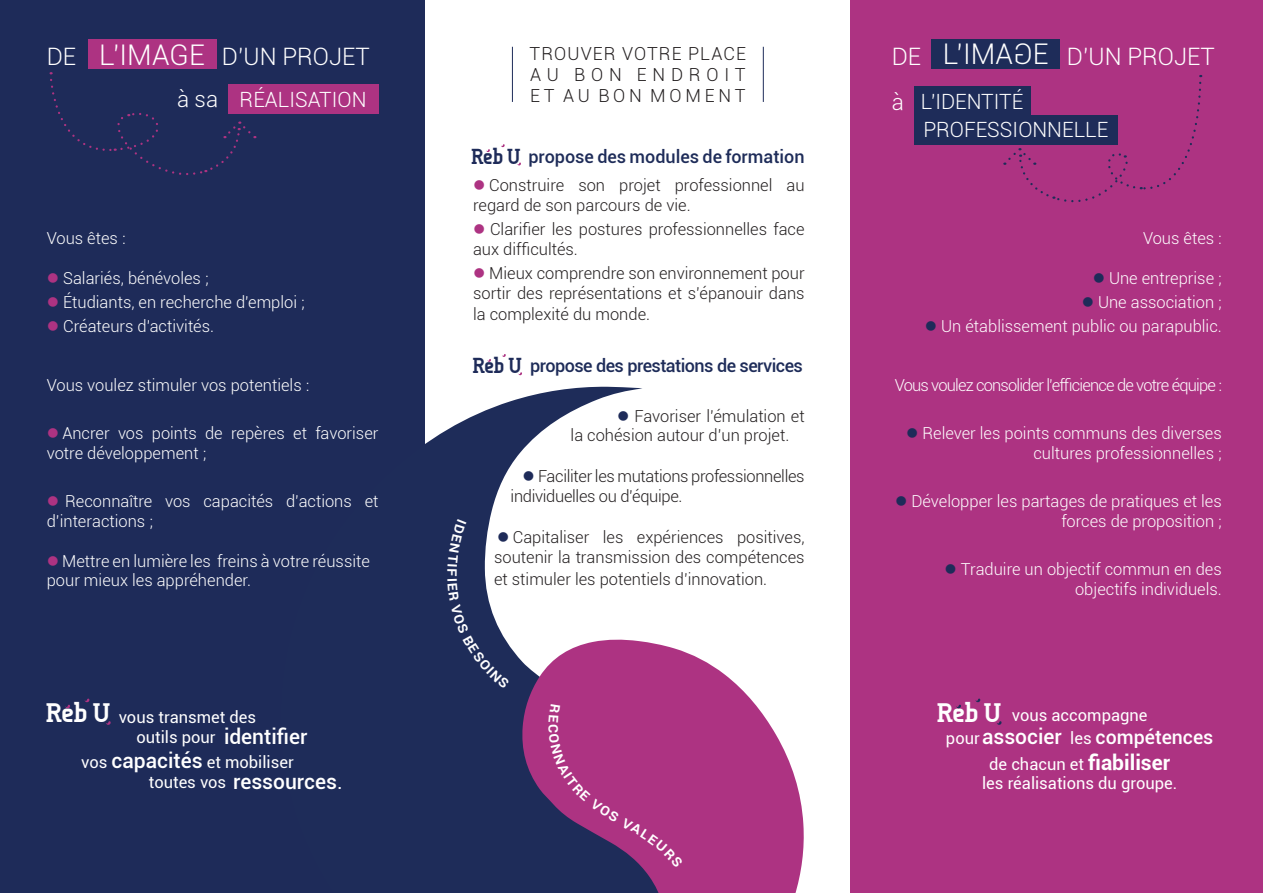
<style>
.page{position:relative;width:1263px;height:893px;background:#fff}
.page>*{position:absolute;margin:0;border:0;box-sizing:border-box;transform-origin:0 0}
.t1{font:300 28.5px "Roboto";color:#fff}
.t2{font:800 26.85px "Tertre";letter-spacing:-.015em;color:#fff}
.t3{font:300 24px "Roboto";color:#fff}
.t4{font:300 22.5px "Roboto";color:#fff}
.t5{font:800 21.75px "Tertre";letter-spacing:-.015em;color:#1e2b59;scale:.95 1}
.t6{font:300 21px "Roboto";color:#fff}
.t7{font:500 21px "Roboto";color:#fff}
.t8{font:500 19.5px "Roboto";color:#fff}
.t9{font:500 18px "Roboto";letter-spacing:-.03em;color:#1e2c59}
.t10{font:500 18px "Roboto";color:#1e2c59}
.t11{font:300 18px "Roboto";letter-spacing:.06em;color:#231f20}
.t12{font:300 18px "Roboto";letter-spacing:.205em;color:#231f20}
.t13{font:300 18px "Roboto";letter-spacing:.32em;color:#231f20}
.t14{font:300 16.5px/19.8px "Roboto";color:#fff;text-align:right}
.t15{font:300 16.5px/19.8px "Roboto";color:#231f20}
.t16{font:16.5px "Roboto";color:#fff}
.t17{font:300 16.5px/19.8px "Roboto";letter-spacing:-.02em;color:#231f20}
.t18{font:300 16.5px "Roboto";letter-spacing:-.05em;color:#fff}
.s1{color:#ad3382}
.s2{color:#1e2b59}
.s3{font-weight:500;font-size:21px}
.s4{font-weight:400}
.s5{font-size:21px}
.s6{font-weight:400;font-size:16.5px}
.s7{font-weight:700;font-size:21px}
</style>
<div class="page">
<div style="left:850px;top:0;width:413px;height:893px;background:#ad3382"></div>
<div style="left:0;top:0;width:424px;height:893px;background:#1e2b59"></div>
<svg style="left:424px;top:386px;width:218px;height:507px;fill:#1e2c59"></svg>
<svg style="left:521px;top:639px;width:283px;height:254px;fill:#ad3382"></svg>
<svg style="left:65px;top:705px;width:5px;height:3px"></svg>
<svg style="left:106px;top:721px;width:5px;height:4px"></svg>
<svg style="left:956px;top:705px;width:5px;height:3px"></svg>
<svg style="left:997px;top:721px;width:4px;height:4px"></svg>
<div style="left:88px;top:39px;width:128px;height:30px;background:#ad3382"></div>
<div style="left:228px;top:84px;width:150px;height:30px;background:#ad3382"></div>
<div style="left:931px;top:39px;width:129px;height:30px;background:#1e2c59"></div>
<div style="left:914px;top:86px;width:116px;height:30px;background:#1e2c59"></div>
<hr style="left:512px;top:47px;width:1px;height:55px;background:#1e2c59">
<hr style="left:763px;top:47px;width:1px;height:55px;background:#1e2c59">
<svg style="left:49px;top:72px;width:206px;height:103px"></svg>
<svg style="left:1004px;top:75px;width:198px;height:128px"></svg>
<div style="left:914px;top:115px;width:203px;height:29px;background:#1e2c59"></div>
<svg style="left:447px;top:519px;width:63px;height:170px"></svg>
<svg style="left:548px;top:705px;width:135px;height:163px;background:#96317b"></svg>
<p class="t1" style="left:99px;top:35px;width:107px">L’IMAGE</p>
<p class="t4" style="left:177px;top:84px;width:43px">à sa</p>
<p class="t6" style="left:240px;top:85px;width:128px">RÉALISATION</p>
<p class="t3" style="left:47px;top:40px;width:31px">DE</p>
<p class="t3" style="left:222px;top:40px;width:149px">D’UN PROJET</p>
<p class="t14" style="left:47px;top:228px;width:80px">Vous êtes :</p>
<p class="t14" style="left:47px;top:267px;width:163px"><span class="s1">●</span> Salariés, bénévoles ;</p>
<p class="t14" style="left:47px;top:291px;width:259px"><span class="s1">●</span> Étudiants, en recherche d'emploi ;</p>
<p class="t14" style="left:47px;top:316px;width:169px"><span class="s1">●</span> Créateurs d'activités.</p>
<p class="t14" style="left:47px;top:375px;width:264px">Vous voulez stimuler vos potentiels :</p>
<p class="t14" style="left:47px;top:423px;width:333px;text-align:left"><span class="s1">●</span> Ancrer vos points de repères et favoriser votre développement ;</p>
<p class="t14" style="left:47px;top:491px;width:333px;text-align:left"><span class="s1">●</span> Reconnaître vos capacités d’actions et d’interactions ;</p>
<p class="t14" style="left:47px;top:550px;width:325px;text-align:left"><span class="s1">●</span> Mettre en lumière les freins à votre réussite pour mieux les appréhender.</p>
<p class="t11" style="left:530px;top:41px;width:218px">TROUVER VOTRE PLACE</p>
<p class="t12" style="left:530px;top:83px;width:217px">ET AU BON MOMENT</p>
<p class="t13" style="left:530px;top:62px;width:217px">AU BON ENDROIT</p>
<h3 class="t5" style="left:472px;top:142px;width:53px">Reb U</h3>
<p class="t10" style="left:528px;top:144px;width:278px">propose des modules de formation</p>
<p class="t15" style="left:473px;top:175px;width:333px"><span class="s1">●</span> Construire son projet professionnel au regard de son parcours de vie.</p>
<p class="t15" style="left:473px;top:219px;width:333px"><span class="s1">●</span> Clarifier les postures professionnelles face aux difficultés.</p>
<p class="t15" style="left:473px;top:263px;width:333px"><span class="s1">●</span> Mieux comprendre son environnement pour sortir des représentations et s’épanouir dans</p>
<p class="t15" style="left:473px;top:304px;width:179px">la complexité du monde.</p>
<p class="t9" style="left:530px;top:353px;width:274px">propose des prestations de services</p>
<p class="t15" style="left:571px;top:405px;width:236px;text-indent:46px"><span class="s2">●</span> Favoriser l’émulation et la cohésion autour d’un projet.</p>
<p class="t17" style="left:511px;top:466px;width:296px;text-indent:12px"><span class="s2">●</span> Faciliter les mutations professionnelles individuelles ou d’équipe.</p>
<p class="t15" style="left:494px;top:527px;width:312px"><span class="s2">●</span> Capitaliser les expériences positives, soutenir la transmission des compétences</p>
<p class="t15" style="left:494px;top:568px;width:275px">et stimuler les potentiels d’innovation.</p>
<h3 class="t5" style="left:473px;top:352px;width:53px">Reb U</h3>
<p class="t1" style="left:943px;top:35px;width:72px">L’IMA</p>
<p class="t1" style="left:1033px;top:35px;width:17px">E</p>
<p class="t3" style="left:892px;top:40px;width:31px">DE</p>
<p class="t3" style="left:1067px;top:40px;width:149px">D’UN PROJET</p>
<p class="t4" style="left:892px;top:86px;width:14px">à</p>
<p class="t6" style="left:921px;top:87px;width:104px">L'IDENTITÉ</p>
<p class="t6" style="left:923px;top:115px;width:187px">PROFESSIONNELLE</p>
<p class="t14" style="left:1143px;top:228px;width:80px">Vous êtes :</p>
<p class="t14" style="left:1093px;top:267px;width:131px"><span class="s2">●</span> Une entreprise ;</p>
<p class="t14" style="left:1082px;top:291px;width:142px"><span class="s2">●</span> Une association ;</p>
<p class="t14" style="left:925px;top:316px;width:298px"><span class="s2">●</span> Un établissement public ou parapublic.</p>
<p class="t18" style="left:895px;top:374px;width:328px">Vous voulez consolider l’efficience de votre équipe :</p>
<p class="t14" style="left:906px;top:423px;width:317px"><span class="s2">●</span> Relever les points communs des diverses cultures professionnelles ;</p>
<p class="t14" style="left:895px;top:491px;width:328px"><span class="s2">●</span> Développer les partages de pratiques et les forces de proposition ;</p>
<p class="t14" style="left:944px;top:559px;width:279px"><span class="s2">●</span> Traduire un objectif commun en des objectifs individuels.</p>
<h2 class="t2" style="left:46px;top:696px;width:66px">Reb U</h2>
<h2 class="t2" style="left:937px;top:696px;width:66px">Reb U</h2>
<p class="t16" style="left:119px;top:706px;width:139px">vous transmet des</p>
<p class="t16" style="left:136px;top:725px;width:81px">outils pour</p>
<p class="t16" style="left:81px;top:751px;width:214px">vos <span class="s3">capacités</span> et mobiliser</p>
<p class="t16" style="left:149px;top:770px;width:79px">toutes vos</p>
<p class="t16" style="left:1012px;top:703px;width:137px">vous accompagne</p>
<p class="t7" style="left:224px;top:721px;width:85px">identifier</p>
<p class="t7" style="left:233px;top:766px;width:111px">ressources<span class="s4">.</span></p>
<p class="t16" style="left:946px;top:727px;width:35px">pour</p>
<p class="t8" style="left:982px;top:724px;width:233px"><span class="s5">associer</span> <span class="s6">les</span> compétences</p>
<p class="t16" style="left:989px;top:752px;width:182px">de chacun et <span class="s7">fiabiliser</span></p>
<p class="t16" style="left:982px;top:772px;width:197px">les réalisations du groupe.</p>
</div>
